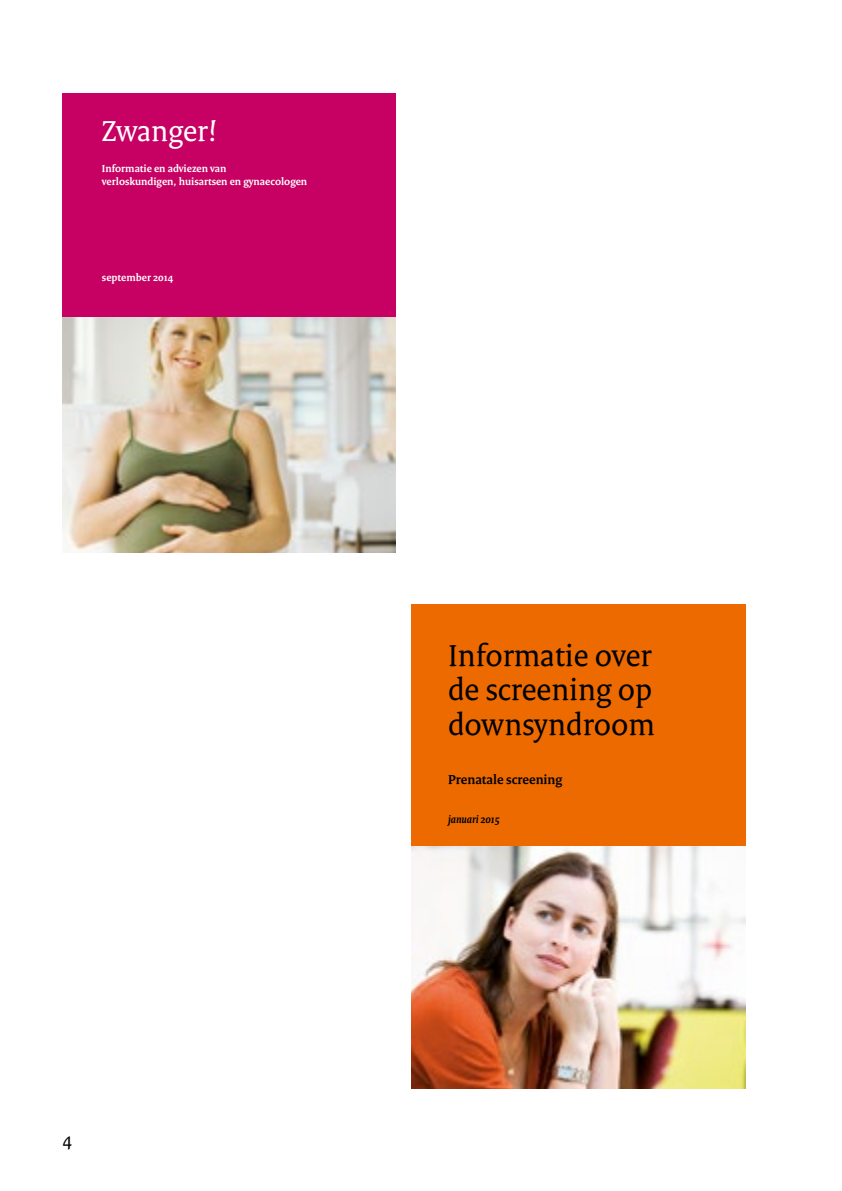
<style>
.page{position:relative;width:842px;height:1191px;background:#fff}
.page>*{position:absolute;margin:0;border:0;box-sizing:border-box;transform-origin:0 0}
.t1{font:32.6px/34.2px "Rijksoverheid Serif";color:#000;text-align:justify}
.t2{font:31.2px "Rijksoverheid Serif";color:#fff}
.t3{font:20px "Rijksoverheid Serif";color:#000}
.t4{font:700 13.8px "Rijksoverheid Serif";color:#000}
.t5{font:italic 700 11.4px "Rijksoverheid Serif";color:#000}
.t6{font:700 11px/13.2px "Rijksoverheid Serif";color:#fff}
</style>
<div class="page">
<div style="left:62px;top:94px;width:333px;height:224px;background:#c60163"></div>
<img style="left:62px;top:318px;width:333px;height:234px">
<svg style="left:392px;top:549px;width:4px;height:4px"></svg>
<div style="left:411px;top:604px;width:335px;height:242px;background:#ed6a00"></div>
<img style="left:411px;top:846px;width:335px;height:243px">
<p class="t2" style="left:102px;top:112px;width:117px">Zwanger!</p>
<p class="t6" style="left:102px;top:161px;width:207px">Informatie en adviezen van<br>verloskundigen, huisartsen en gynaecologen</p>
<p class="t6" style="left:102px;top:271px;width:73px">september 2014</p>
<h3 class="t3" style="left:62px;top:1127px;width:11px">4</h3>
<p class="t1" style="left:448px;top:638px;width:208px">Informatie over de screening op downsyndroom</p>
<p class="t4" style="left:448px;top:771px;width:116px">Prenatale screening</p>
<p class="t5" style="left:448px;top:813px;width:53px">januari 2015</p>
</div>
